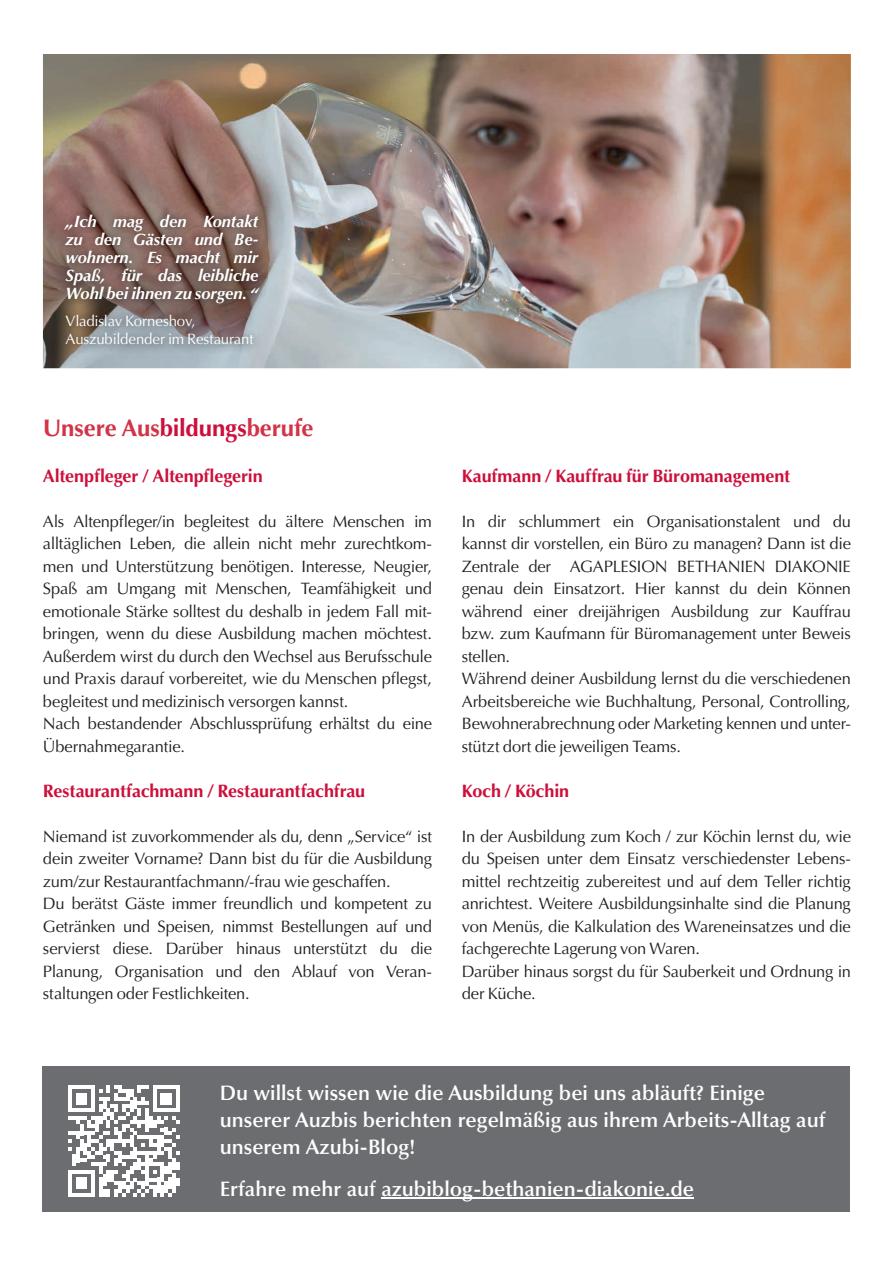
<style>
.page{position:relative;width:893px;height:1263px;background:#fff}
.page>*{position:absolute;margin:0;border:0;box-sizing:border-box;transform-origin:0 0}
.t1{font:700 24px "Optima LT Std";letter-spacing:-.005em;color:#d23347}
.t2{font:600 21px/27px "Optima LT Std";color:#fff}
.t3{font:700 18px "Optima LT Std";letter-spacing:-.005em;color:#cd0f3b}
.t4{font:16.5px/22.5px "Optima LT Std";letter-spacing:-.015em;color:#231f20}
.t5{font:italic 700 16.5px/18px "Optima LT Std";letter-spacing:-.005em;color:#fff;text-align:justify}
.t6{font:15px/18px "Optima LT Std";letter-spacing:-.01em;color:#fff}
.s1{color:#cd0f3b}
</style>
<div class="page">
<img style="left:43px;top:54px;width:808px;height:314px">
<img style="left:56px;top:206px;width:212px;height:148px">
<div style="left:43px;top:1066px;width:807px;height:146px;background:#6c6d70"></div>
<hr style="left:381px;top:1198px;width:313px;height:1px;background:#fff">
<svg style="left:68px;top:1085px;width:112px;height:112px"></svg>
<p class="t5" style="left:66px;top:213px;width:194px">„Ich mag den Kontakt zu den Gästen und Be&shy;wohnern. Es macht mir Spaß, für das leibliche Wohl bei ihnen zu sorgen. “</p>
<p class="t6" style="left:66px;top:313px;width:189px">Vladislav Korneshov,<br>Auszubildender im Restaurant</p>
<h1 class="t1" style="left:43px;top:414px;width:272px">Unsere Aus<span class="s1">bildungs</span>berufe</h1>
<p class="t3" style="left:43px;top:465px;width:221px">Altenpfleger / Altenpflegerin</p>
<p class="t4" style="left:43px;top:510px;width:391px">Als Altenpfleger/in begleitest du ältere Menschen im alltäglichen Leben, die allein nicht mehr zurechtkom&shy;men und Unterstützung benötigen. Interesse, Neugier, Spaß am Umgang mit Menschen, Teamfähigkeit und emotionale Stärke solltest du deshalb in jedem Fall mit&shy;bringen, wenn du diese Ausbildung machen möchtest.<br>Außerdem wirst du durch den Wechsel aus Berufsschule und Praxis darauf vorbereitet, wie du Menschen pflegst, begleitest und medizinisch versorgen kannst.<br>Nach bestandender Abschlussprüfung erhältst du eine Übernahmegarantie.</p>
<p class="t3" style="left:43px;top:780px;width:324px">Restaurantfachmann / Restaurantfachfrau</p>
<p class="t4" style="left:43px;top:825px;width:391px">Niemand ist zuvorkommender als du, denn „Service“ ist dein zweiter Vorname? Dann bist du für die Ausbildung zum/zur Restaurantfachmann/-frau wie geschaffen.<br>Du berätst Gäste immer freundlich und kompetent zu Getränken und Speisen, nimmst Bestellungen auf und servierst diese. Darüber hinaus unterstützt du die Planung, Organisation und den Ablauf von Veran&shy;staltungen oder Festlichkeiten.</p>
<p class="t3" style="left:462px;top:465px;width:330px">Kaufmann / Kauffrau für Büromanagement</p>
<p class="t4" style="left:462px;top:510px;width:391px">In dir schlummert ein Organisationstalent und du kannst dir vorstellen, ein Büro zu managen? Dann ist die Zentrale der AGAPLESION BETHANIEN DIAKONIE genau dein Einsatzort. Hier kannst du dein Können während einer dreijährigen Ausbildung zur Kauffrau bzw. zum Kaufmann für Büromanagement unter Beweis stellen.<br>Während deiner Ausbildung lernst du die verschiedenen Arbeitsbereiche wie Buchhaltung, Personal, Controlling, Bewohnerabrechnung oder Marketing kennen und unter&shy;stützt dort die jeweiligen Teams.</p>
<p class="t3" style="left:462px;top:780px;width:109px">Koch / Köchin</p>
<p class="t4" style="left:462px;top:825px;width:391px">In der Ausbildung zum Koch / zur Köchin lernst du, wie du Speisen unter dem Einsatz verschiedenster Lebens&shy;mittel rechtzeitig zubereitest und auf dem Teller richtig anrichtest. Weitere Ausbildungsinhalte sind die Planung von Menüs, die Kalkulation des Wareneinsatzes und die fachgerechte Lagerung von Waren.<br>Darüber hinaus sorgst du für Sauberkeit und Ordnung in der Küche.</p>
<p class="t2" style="left:220px;top:1080px;width:607px">Du willst wissen wie die Ausbildung bei uns abläuft? Einige unserer Auzbis berichten regelmäßig aus ihrem Arbeits-Alltag auf unserem Azubi-Blog!</p>
<p class="t2" style="left:220px;top:1176px;width:476px">Erfahre mehr auf azubiblog-bethanien-diakonie.de</p>
</div>
